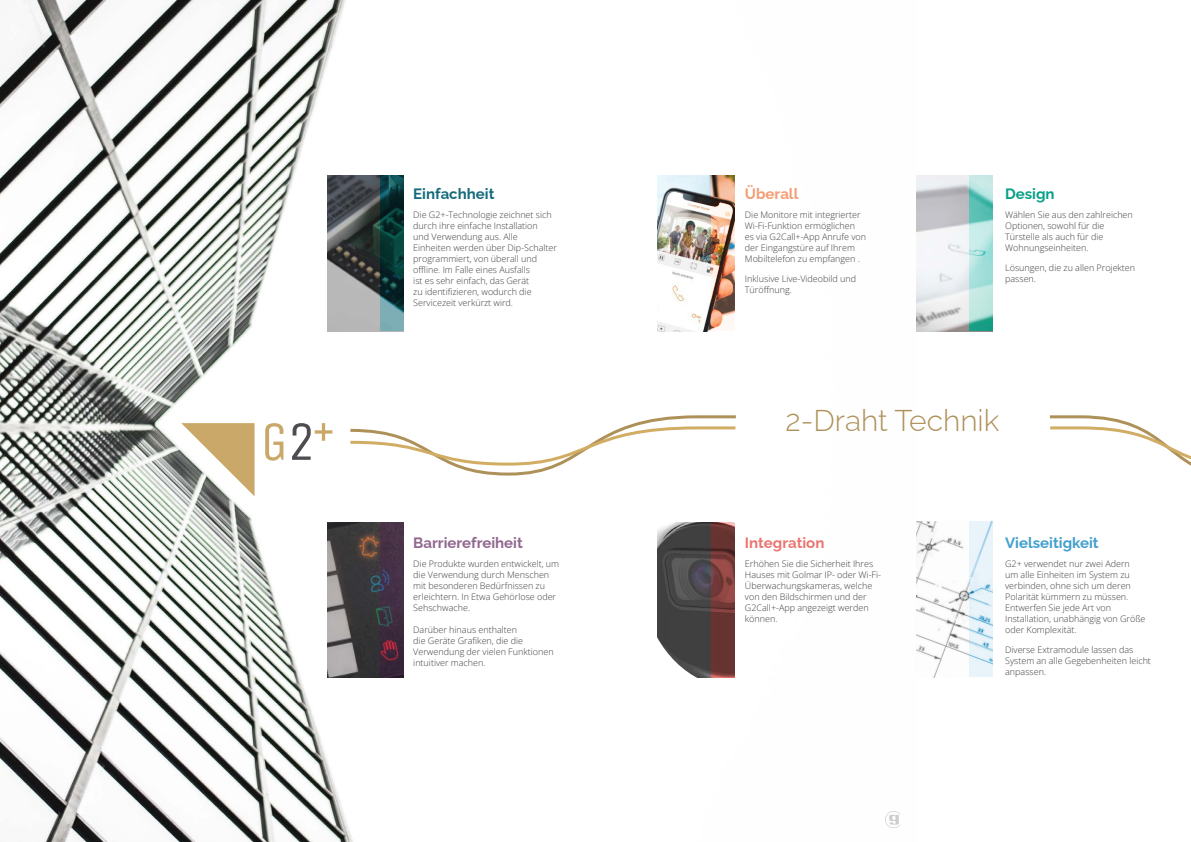
<style>
.page{position:relative;width:1191px;height:842px;background:#fff}
.page>*{position:absolute;margin:0;border:0;box-sizing:border-box;transform-origin:0 0}
.t1{font:300 30px "Raleway";color:#ae9159}
.t2{font:700 15px "Raleway";color:#91678f}
.t3{font:700 15px "Raleway";color:#429fce}
.t4{font:700 15px "Raleway";color:#146c7a}
.t5{font:700 15px "Raleway";color:#eb7570}
.t6{font:700 15px "Raleway";color:#f39c73}
.t7{font:700 15px "Raleway";color:#08a087}
.t8{font:9px/11px "Open Sans";color:#3e3e3f}
</style>
<div class="page">
<img style="left:0;top:0;width:938px;height:842px">
<svg style="left:265px;top:423px;width:18px;height:38px"></svg>
<svg style="left:181px;top:423px;width:73px;height:73px"></svg>
<svg style="left:292px;top:423px;width:40px;height:37px"></svg>
<svg style="left:347px;top:414px;width:392px;height:63px"></svg>
<svg style="left:1049px;top:415px;width:142px;height:51px"></svg>
<img style="left:657px;top:176px;width:54px;height:155px">
<img style="left:657px;top:522px;width:54px;height:156px">
<img style="left:916px;top:522px;width:53px;height:155px">
<img style="left:916px;top:176px;width:53px;height:155px">
<img style="left:327px;top:176px;width:54px;height:155px">
<img style="left:327px;top:522px;width:54px;height:156px">
<svg style="left:969px;top:176px;width:24px;height:155px;background:#9ad9d1"></svg>
<svg style="left:969px;top:522px;width:24px;height:155px;background:#dcedf6"></svg>
<svg style="left:711px;top:522px;width:23px;height:156px;background:#743937"></svg>
<img style="left:711px;top:176px;width:23px;height:155px">
<svg style="left:381px;top:176px;width:23px;height:155px;background:#1b494b"></svg>
<svg style="left:381px;top:522px;width:23px;height:156px;background:#442e42"></svg>
<p class="t4" style="left:413px;top:181px;width:83px">Einfachheit</p>
<p class="t8" style="left:413px;top:209px;width:145px">Die G2+-Technologie zeichnet sich durch ihre einfache Installation<br>und Verwendung aus. Alle<br>Einheiten werden über Dip-Schalter programmiert, von überall und offline. Im Falle eines Ausfalls<br>ist es sehr einfach, das Gerät<br>zu identifizieren, wodurch die<br>Servicezeit verkürzt wird.</p>
<p class="t2" style="left:413px;top:530px;width:111px">Barrierefreiheit</p>
<p class="t8" style="left:413px;top:558px;width:147px">Die Produkte wurden entwickelt, um die Verwendung durch Menschen mit besonderen Bedürfnissen zu erleichtern. In Etwa Gehörlose oder<br>Sehschwache.</p>
<p class="t8" style="left:413px;top:624px;width:142px">Darüber hinaus enthalten<br>die Geräte Grafiken, die die<br>Verwendung der vielen Funktionen intuitiver machen.</p>
<p class="t6" style="left:745px;top:181px;width:55px">Überall</p>
<p class="t8" style="left:745px;top:209px;width:123px">Die Monitore mit integrierter<br>Wi-Fi-Funktion ermöglichen es via G2Call+-App Anrufe von der Eingangstüre auf Ihrem<br>Mobiltelefon zu empfangen .</p>
<p class="t8" style="left:745px;top:273px;width:113px">Inklusive Live-Videobild und<br>Türöffnung.</p>
<p class="t7" style="left:1005px;top:181px;width:51px">Design</p>
<p class="t8" style="left:1005px;top:209px;width:129px">Wählen Sie aus den zahlreichen<br>Optionen, sowohl für die<br>Türstelle als auch für die<br>Wohnungseinheiten.</p>
<p class="t8" style="left:1005px;top:262px;width:132px">Lösungen, die zu allen Projekten passen.</p>
<p class="t1" style="left:785px;top:397px;width:215px">2-Draht Technik</p>
<p class="t5" style="left:745px;top:530px;width:81px">Integration</p>
<p class="t8" style="left:745px;top:558px;width:138px">Erhöhen Sie die Sicherheit Ihres<br>Hauses mit Golmar IP- oder Wi-Fi-<br>Überwachungskameras, welche von den Bildschirmen und der<br>G2Call+-App angezeigt werden können.</p>
<p class="t3" style="left:1005px;top:530px;width:95px">Vielseitigkeit</p>
<p class="t8" style="left:1005px;top:558px;width:142px">G2+ verwendet nur zwei Adern<br>um alle Einheiten im System zu verbinden, ohne sich um deren<br>Polarität kümmern zu müssen.<br>Entwerfen Sie jede Art von<br>Installation, unabhängig von Größe oder Komplexität.</p>
<p class="t8" style="left:1005px;top:643px;width:147px">Diverse Extramodule lassen das<br>System an alle Gegebenheiten leicht anpassen.</p>
</div>
